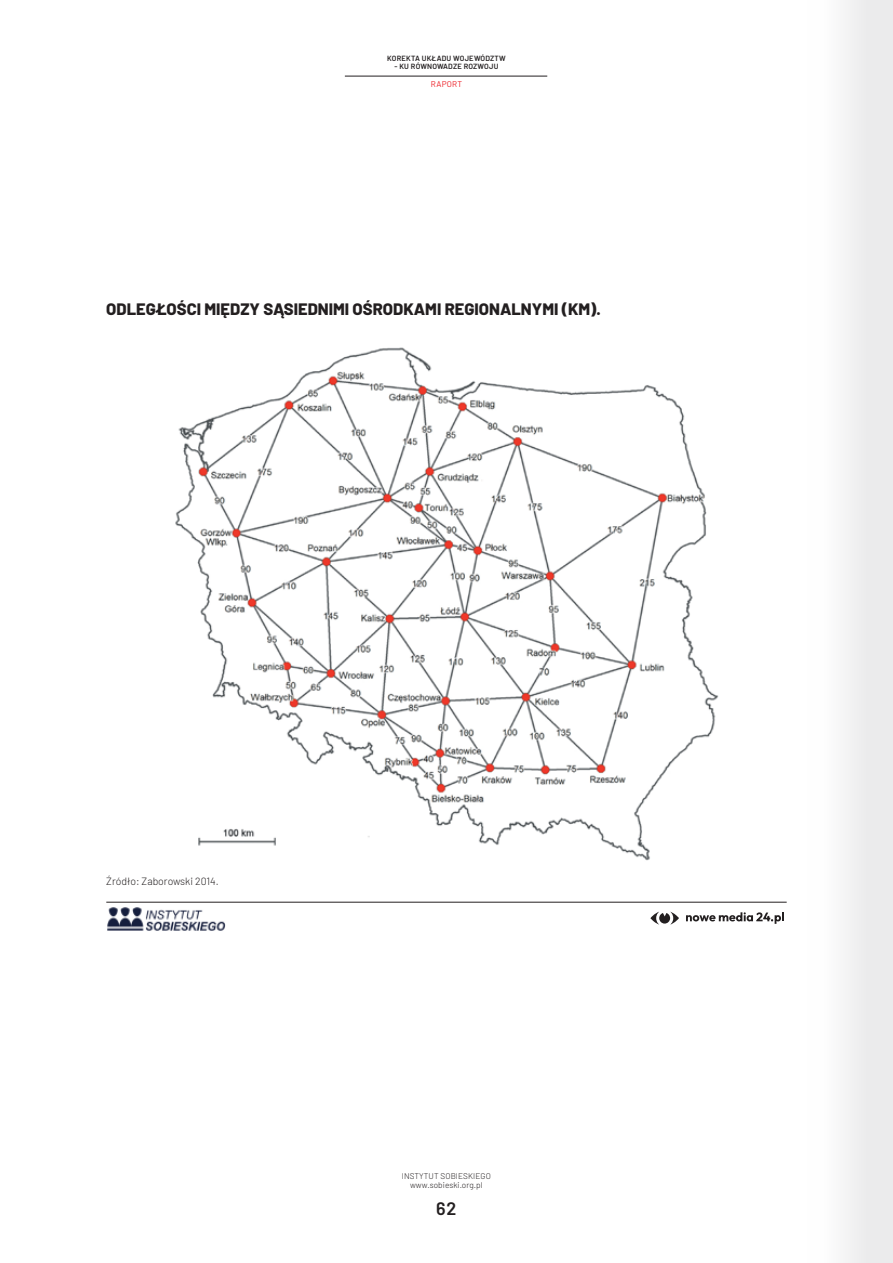
<style>
.page{position:relative;width:893px;height:1263px;background:#fff}
.page>*{position:absolute;margin:0;border:0;box-sizing:border-box;transform-origin:0 0}
.t1{font:600 18px "Barlow";color:#231f20}
.t2{font:800 16.5px "Barlow";color:#231f20}
.t3{font:300 10.5px "Barlow";color:#231f20}
.t4{font:300 8.25px/9px "Barlow";letter-spacing:.01em;color:#231f20;text-align:center}
.t5{font:8.25px "Barlow";letter-spacing:.025em;color:#ed1d24}
.t6{font:600 7.5px "Barlow";letter-spacing:.025em;color:#231f20}
</style>
<div class="page">
<div style="left:808px;top:0;width:85px;height:1263px;background:#f2f2f3"></div>
<hr style="left:345px;top:76px;width:202px;height:1px;background:#231f20">
<img style="left:107px;top:907px;width:118px;height:24px">
<svg style="left:650px;top:911px;width:29px;height:14px"></svg>
<svg style="left:686px;top:912px;width:98px;height:12px"></svg>
<hr style="left:106px;top:902px;width:681px;height:1px;background:#231f20">
<img style="left:175px;top:347px;width:544px;height:514px">
<p class="t6" style="left:387px;top:53px;width:120px">KOREKTA UKŁADU WOJEWÓDZTW</p>
<p class="t6" style="left:394px;top:61px;width:105px">- KU RÓWNOWADZE ROZWOJU</p>
<p class="t5" style="left:431px;top:78px;width:33px">RAPORT</p>
<p class="t2" style="left:106px;top:296px;width:496px">ODLEGŁOŚCI MIĘDZY SĄSIEDNIMI OŚRODKAMI REGIONALNYMI (KM).</p>
<p class="t3" style="left:106px;top:874px;width:114px">Źródło: Zaborowski 2014.</p>
<p class="t4" style="left:402px;top:1171px;width:90px">INSTYTUT SOBIESKIEGO www.sobieski.org.pl</p>
<p class="t1" style="left:436px;top:1195px;width:22px">62</p>
</div>
